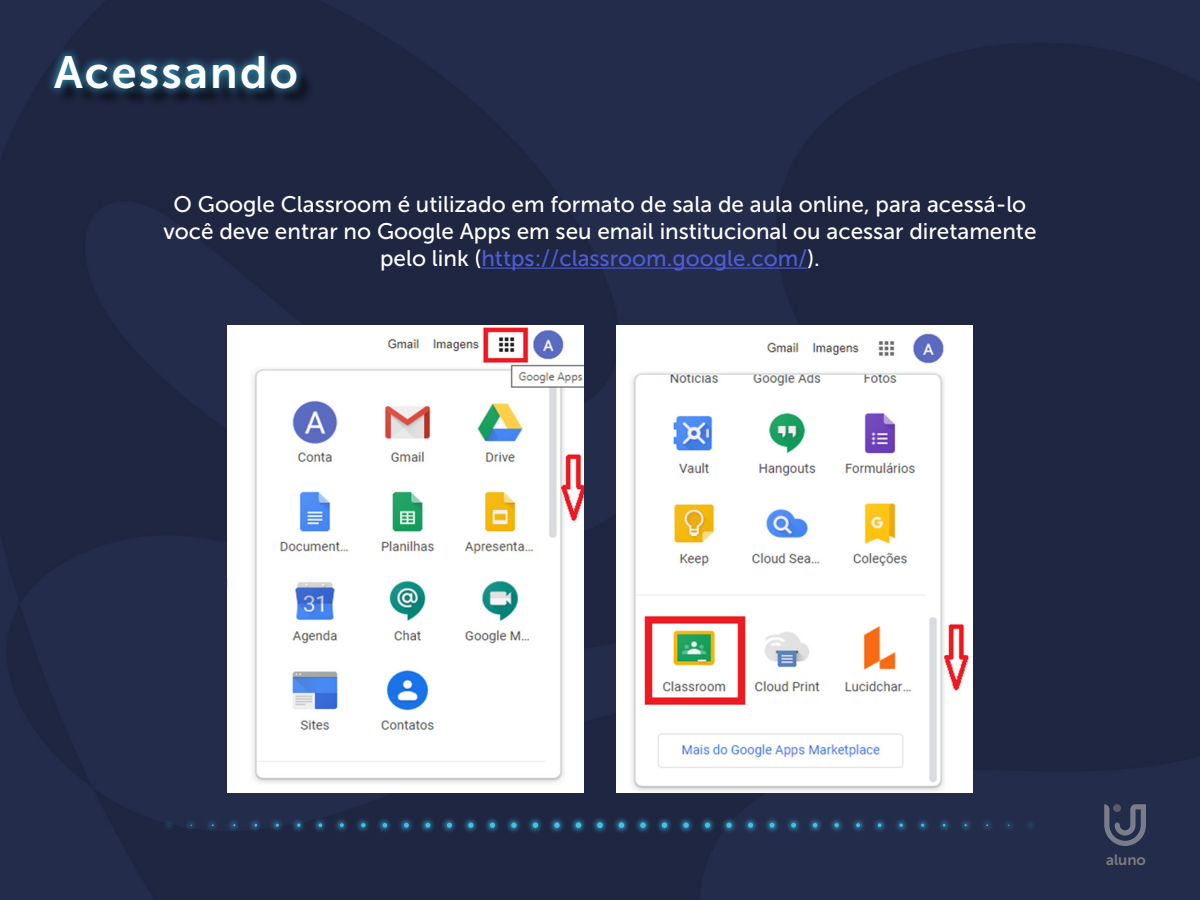
<style>
.page{position:relative;width:1200px;height:900px;background:#fff}
.page>*{position:absolute;margin:0;border:0;box-sizing:border-box;transform-origin:0 0}
.t1{font:45px "Museo Sans 700";letter-spacing:.05em;color:#fff}
.t2{font:22.5px "Museo Sans 500";color:#fff}
.t3{font:22.5px "Museo Sans 500";color:#4f5cd6}
.t4{font:15px "Museo Sans 700";color:#7c7c7b}
.s1{color:#fff}
</style>
<div class="page">
<img style="left:0;top:0;width:1200px;height:900px">
<div style="left:163px;top:816px;width:874px;height:19px;background:#3fc1e9;opacity:.9"></div>
<svg style="left:297px;top:824px;width:4px;height:3px"></svg>
<svg style="left:319px;top:823px;width:3px;height:4px"></svg>
<svg style="left:340px;top:823px;width:4px;height:4px"></svg>
<svg style="left:361px;top:823px;width:5px;height:4px"></svg>
<svg style="left:383px;top:823px;width:4px;height:4px"></svg>
<svg style="left:404px;top:823px;width:5px;height:5px"></svg>
<svg style="left:425px;top:823px;width:5px;height:5px"></svg>
<svg style="left:447px;top:823px;width:5px;height:5px"></svg>
<svg style="left:468px;top:823px;width:5px;height:5px"></svg>
<svg style="left:490px;top:823px;width:5px;height:5px"></svg>
<svg style="left:511px;top:823px;width:6px;height:5px"></svg>
<svg style="left:533px;top:823px;width:5px;height:5px"></svg>
<svg style="left:554px;top:822px;width:6px;height:6px"></svg>
<svg style="left:576px;top:822px;width:5px;height:6px"></svg>
<svg style="left:597px;top:822px;width:6px;height:6px"></svg>
<svg style="left:619px;top:822px;width:5px;height:6px"></svg>
<svg style="left:640px;top:822px;width:6px;height:6px"></svg>
<svg style="left:662px;top:823px;width:5px;height:5px"></svg>
<svg style="left:683px;top:823px;width:6px;height:5px"></svg>
<svg style="left:705px;top:823px;width:5px;height:5px"></svg>
<svg style="left:727px;top:823px;width:5px;height:5px"></svg>
<svg style="left:748px;top:823px;width:5px;height:5px"></svg>
<svg style="left:770px;top:823px;width:5px;height:5px"></svg>
<svg style="left:791px;top:823px;width:5px;height:5px"></svg>
<svg style="left:813px;top:823px;width:4px;height:4px"></svg>
<svg style="left:834px;top:823px;width:5px;height:4px"></svg>
<svg style="left:856px;top:823px;width:4px;height:4px"></svg>
<svg style="left:878px;top:823px;width:3px;height:4px"></svg>
<svg style="left:899px;top:824px;width:4px;height:3px"></svg>
<div style="left:58px;top:58px;width:257px;height:49px;background:#000;opacity:.75"></div>
<div style="left:46px;top:47px;width:260px;height:50px;background:#3fc1e9;opacity:.9"></div>
<hr style="left:481px;top:268px;width:326px;height:1px;background:#4f5cd6">
<img style="left:228px;top:325px;width:356px;height:467px">
<img style="left:616px;top:325px;width:356px;height:467px">
<svg style="left:1104px;top:804px;width:42px;height:42px;background:#4a5067"></svg>
<p class="t1" style="left:54px;top:47px;width:246px">Acessando</p>
<p class="t2" style="left:174px;top:192px;width:854px">O Google Classroom é utilizado em formato de sala de aula online, para acessá-lo</p>
<p class="t2" style="left:163px;top:219px;width:875px">você deve entrar no Google Apps em seu email institucional ou acessar diretamente</p>
<p class="t3" style="left:380px;top:246px;width:441px"><span class="s1">pelo link (</span>https://classroom.google.com/<span class="s1">).</span></p>
<p class="t4" style="left:1106px;top:851px;width:41px">aluno</p>
</div>
